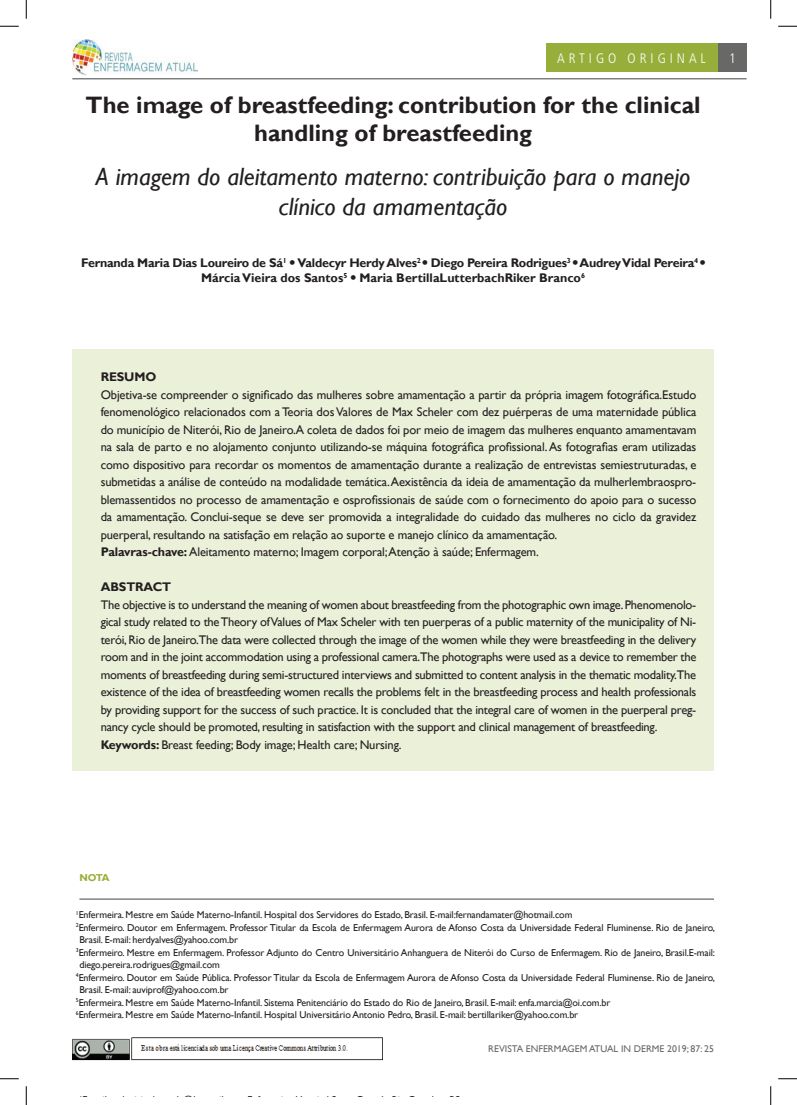
<style>
.page{position:relative;width:797px;height:1105px;background:#fff}
.page>*{position:absolute;margin:0;border:0;box-sizing:border-box;transform-origin:0 0}
._2_-_TIT_ABRE_2{font:italic 25px/30px "Gill Sans";color:#231f20;text-align:center}
._1_-_TIT_ABRE{font:700 23.75px/28.5px "Gill Sans";color:#231f20;text-align:center}
.t1{font:300 condensed 13.75px "Frutiger";letter-spacing:.29em;color:#fff}
.t2{font:12.5px/17.5px "Gill Sans";letter-spacing:-.01em;color:#231f20;text-align:justify}
.t3{font:700 12.5px "Gill Sans";letter-spacing:-.02em;color:#231f20}
.t4{font:700 12.5px "Gill Sans";color:#231f20}
.t5{font:10px/12.5px "Gill Sans";letter-spacing:-.01em;color:#231f20}
.t6{font:700 10px "Gill Sans";color:#98ae3b}
.t7{font:9.75px "Gill Sans";color:#686967}
.s1{font-weight:700}
</style>
<div class="page">
<div style="left:546px;top:43px;width:172px;height:29px;background:#98ae3b"></div>
<hr style="left:72px;top:78px;width:674px;height:1px;background:#686967">
<img style="left:72px;top:39px;width:126px;height:37px">
<img style="left:72px;top:1037px;width:311px;height:24px">
<div style="left:718px;top:43px;width:28px;height:29px;background:#686967"></div>
<div style="left:72px;top:349px;width:642px;height:421px;background:#ebf0d9"></div>
<hr style="left:79px;top:898px;width:635px;height:2px;background:#686967">
<svg style="left:0;top:25px;width:19px;height:2px"></svg>
<svg style="left:778px;top:25px;width:19px;height:2px"></svg>
<svg style="left:0;top:1078px;width:19px;height:1px"></svg>
<svg style="left:778px;top:1078px;width:19px;height:1px"></svg>
<svg style="left:25px;top:0;width:2px;height:19px"></svg>
<svg style="left:25px;top:1086px;width:2px;height:19px"></svg>
<svg style="left:770px;top:0;width:1px;height:19px"></svg>
<svg style="left:770px;top:1086px;width:1px;height:19px"></svg>
<p class="t1" style="left:557px;top:50px;width:150px">ARTIGO ORIGINAL</p>
<p class="_1_-_TIT_ABRE" style="left:86px;top:91px;width:616px">The image of breastfeeding: contribution for the clinical handling of breastfeeding</p>
<p class="_2_-_TIT_ABRE_2" style="left:96px;top:162px;width:596px">A imagem do aleitamento materno: contribuição para o manejo clínico da amamentação</p>
<p class="t3" style="left:81px;top:255px;width:625px">Fernanda Maria Dias Loureiro de Sá<sup>1</sup> ● Valdecyr Herdy Alves<sup>2</sup> ● Diego Pereira Rodrigues<sup>3</sup> ● Audrey Vidal Pereira<sup>4</sup> ●</p>
<p class="t4" style="left:201px;top:270px;width:385px">Márcia Vieira dos Santos<sup>5</sup> ● Maria BertillaLutterbachRiker Branco<sup>6</sup></p>
<p class="t1" style="left:729px;top:50px;width:8px">1</p>
<p class="t3" style="left:101px;top:369px;width:57px">RESUMO</p>
<p class="t2" style="left:101px;top:386px;width:597px">Objetiva-se compreender o significado das mulheres sobre amamentação a partir da própria imagem fotográfica.Estudo fenomenológico relacionados com a Teoria dos Valores de Max Scheler com dez puérperas de uma maternidade pública do município de Niterói, Rio de Janeiro.A coleta de dados foi por meio de imagem das mulheres enquanto amamentavam na sala de parto e no alojamento conjunto utilizando-se máquina fotográfica profissional. As fotografias eram utilizadas como dispositivo para recordar os momentos de amamentação durante a realização de entrevistas semiestruturadas, e submetidas a análise de conteúdo na modalidade temática. Aexistência da ideia de amamentação da mulherlembraospro&shy;blemassentidos no processo de amamentação e osprofissionais de saúde com o fornecimento do apoio para o sucesso da amamentação. Conclui-seque se deve ser promovida a integralidade do cuidado das mulheres no ciclo da gravidez puerperal, resultando na satisfação em relação ao suporte e manejo clínico da amamentação.</p>
<p class="t2" style="left:101px;top:543px;width:439px"><span class="s1">Palavras-chave:</span> Aleitamento materno; Imagem corporal;Atenção à saúde; Enfermagem.</p>
<p class="t3" style="left:101px;top:579px;width:72px">ABSTRACT</p>
<p class="t2" style="left:101px;top:596px;width:597px">The objective is to understand the meaning of women about breastfeeding from the photographic own image. Phenomenolo&shy;gical study related to the Theory of Values of Max Scheler with ten puerperas of a public maternity of the municipality of Ni&shy;terói, Rio de Janeiro.The data were collected through the image of the women while they were breastfeeding in the delivery room and in the joint accommodation using a professional camera.The photographs were used as a device to remember the moments of breastfeeding during semi-structured interviews and submitted to content analysis in the thematic modality.The existence of the idea of breastfeeding women recalls the problems felt in the breastfeeding process and health professionals by providing support for the success of such practice. It is concluded that the integral care of women in the puerperal preg&shy;nancy cycle should be promoted, resulting in satisfaction with the support and clinical management of breastfeeding.</p>
<p class="t2" style="left:101px;top:736px;width:302px"><span class="s1">Keywords:</span> Breast feeding; Body image; Health care; Nursing.</p>
<p class="t6" style="left:79px;top:871px;width:32px">NOTA</p>
<p class="t5" style="left:76px;top:909px;width:498px"><sup>1</sup>Enfermeira. Mestre em Saúde Materno-Infantil. Hospital dos Servidores do Estado, Brasil. E-mail:fernandamater@hotmail.com</p>
<p class="t5" style="left:79px;top:921px;width:637px;text-indent:-4px"><sup>2</sup>Enfermeiro. Doutor em Enfermagem. Professor Titular da Escola de Enfermagem Aurora de Afonso Costa da Universidade Federal Fluminense. Rio de Janeiro,<br>Brasil. E-mail: herdyalves@yahoo.com.br</p>
<p class="t5" style="left:79px;top:946px;width:637px;text-indent:-4px"><sup>3</sup>Enfermeiro. Mestre em Enfermagem. Professor Adjunto do Centro Universitário Anhanguera de Niterói do Curso de Enfermagem. Rio de Janeiro, Brasil.E-mail: diego.pereira.rodrigues@gmail.com</p>
<p class="t5" style="left:79px;top:971px;width:637px;text-indent:-4px"><sup>4</sup>Enfermeiro. Doutor em Saúde Pública. Professor Titular da Escola de Enfermagem Aurora de Afonso Costa da Universidade Federal Fluminense. Rio de Janeiro,<br>Brasil. E-mail: auviprof@yahoo.com.br</p>
<p class="t5" style="left:76px;top:996px;width:536px"><sup>5</sup>Enfermeira. Mestre em Saúde Materno-Infantil. Sistema Penitenciário do Estado do Rio de Janeiro, Brasil. E-mail: enfa.marcia@oi.com.br</p>
<p class="t5" style="left:76px;top:1009px;width:504px"><sup>6</sup>Enfermeira. Mestre em Saúde Materno-Infantil. Hospital Universitário Antonio Pedro, Brasil. E-mail: bertillariker@yahoo.com.br</p>
<p class="t7" style="left:488px;top:1043px;width:227px">REVISTA ENFERMAGEM ATUAL IN DERME 2019; 87: 25</p>
</div>
